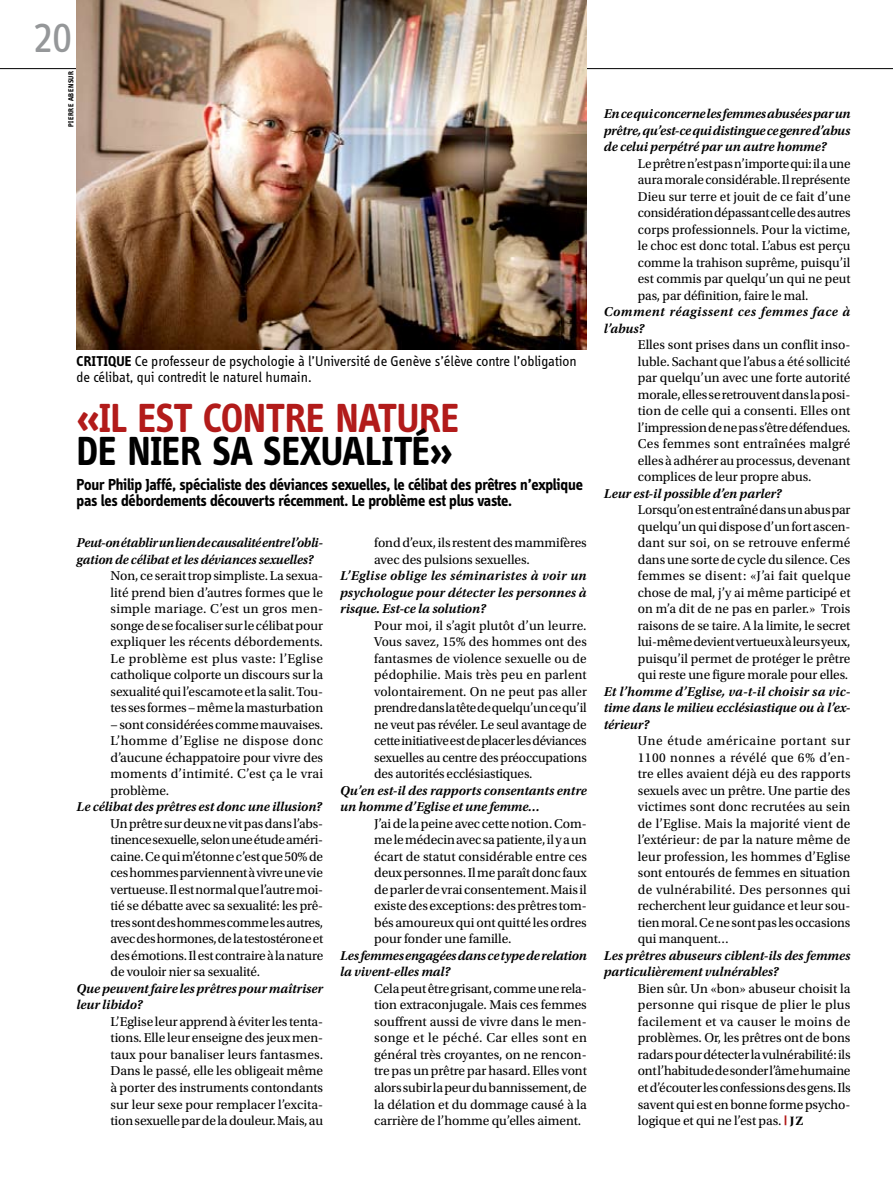
<style>
.page{position:relative;width:893px;height:1191px;background:#fff}
.page>*{position:absolute;margin:0;border:0;box-sizing:border-box;transform-origin:0 0}
.t1{font:700 42px "Info Disp";letter-spacing:.005em;color:#b21b1a;scale:.95 1}
.t2{font:700 42px "Info Disp";letter-spacing:.005em;color:#000;scale:.95 1}
.t3{font:42px "Info Disp Book Tf";color:#959799}
.t4{font:700 16.5px/16.5px "Info Disp";letter-spacing:-.01em;color:#000}
.t5{font:14.7px/16.5px "Info Disp";color:#000}
.t6{font:13.5px/16.5px "Utopia Std";letter-spacing:-.005em;color:#000;text-align:justify}
.t7{font:italic 600 13.5px/16.5px "Utopia Std";letter-spacing:-.005em;color:#000}
.t8{font:italic 600 13.5px/16.5px "Utopia Std";letter-spacing:.04em;color:#000}
.t9{font:700 7.5px "Info Disp";letter-spacing:.065em;color:#000}
.s1{font-weight:700}
.s2{font-family:"Utopia";font-weight:900;color:#b21b1a}
.s3{font-weight:700;font-size:12.75px}
</style>
<div class="page">
<hr style="left:76px;top:0;width:1px;height:69px;background:#000">
<hr style="left:0;top:68px;width:893px;height:1px;background:#000">
<img style="left:77px;top:0;width:510px;height:349px">
<h1 class="t3" style="left:33px;top:16px;width:41px">20</h1>
<p class="t9" style="left:67px;top:127px;width:58px;rotate:-90deg">pierre abensur</p>
<p class="t5" style="left:77px;top:352px;width:502px"><span class="s1">Critique</span> Ce professeur de psychologie à l’Université de Genève s’élève contre l’obligation de célibat, qui contredit le naturel humain.</p>
<h1 class="t1" style="left:77px;top:393px;width:404px">«Il est contre nature</h1>
<h1 class="t2" style="left:77px;top:427px;width:398px">de nier sa sexualité»</h1>
<p class="t4" style="left:77px;top:476px;width:508px">Pour Philip Jaffé, spécialiste des déviances sexuelles, le célibat des prêtres n’explique pas les débordements découverts récemment. Le problème est plus vaste.</p>
<p class="t7" style="left:77px;top:535px;width:248px">Peut-on établir un lien de causalité entre l’obli&shy;gation de célibat et les déviances sexuelles?</p>
<p class="t6" style="left:111px;top:568px;width:214px">Non, ce serait trop simpliste. La sexua&shy;lité prend bien d’autres formes que le simple mariage. C’est un gros men&shy;songe de se focaliser sur le célibat pour expliquer les récents débordements.<br>Le problème est plus vaste: l’Eglise catholique colporte un discours sur la sexualité qui l’escamote et la salit. Tou&shy;tes ses formes − même la masturbation − sont considérées comme mauvaises.<br>L’homme d’Eglise ne dispose donc d’aucune échappatoire pour vivre des moments d’intimité. C’est ça le vrai problème.</p>
<p class="t7" style="left:77px;top:799px;width:247px">Le célibat des prêtres est donc une illusion?</p>
<p class="t6" style="left:111px;top:815px;width:214px">Un prêtre sur deux ne vit pas dans l’abs&shy;tinence sexuelle, selon une étude améri&shy;caine. Ce qui m’étonne c’est que 50% de ces hommes parviennent à vivre une vie vertueuse. Il est normal que l’autre moi&shy;tié se débatte avec sa sexualité: les prê&shy;tres sont des hommes comme les autres, avec des hormones, de la testostérone et des émotions. Il est contraire à la nature de vouloir nier sa sexualité.</p>
<p class="t7" style="left:77px;top:980px;width:248px">Que peuvent faire les prêtres pour maîtriser leur libido?</p>
<p class="t6" style="left:111px;top:1013px;width:214px">L’Eglise leur apprend à éviter les tenta&shy;tions. Elle leur enseigne des jeux men&shy;taux pour banaliser leurs fantasmes.<br>Dans le passé, elle les obligeait même à porter des instruments contondants sur leur sexe pour remplacer l’excita&shy;tion sexuelle par de la douleur. Mais, au</p>
<p class="t6" style="left:374px;top:535px;width:214px">fond d’eux, ils restent des mammifères avec des pulsions sexuelles.</p>
<p class="t7" style="left:340px;top:568px;width:248px;text-align:justify">L’Eglise oblige les séminaristes à voir un psychologue pour détecter les personnes à risque. Est-ce la solution?</p>
<p class="t6" style="left:374px;top:617px;width:214px">Pour moi, il s’agit plutôt d’un leurre.<br>Vous savez, 15% des hommes ont des fantasmes de violence sexuelle ou de pédophilie. Mais très peu en parlent volontairement. On ne peut pas aller prendre dans la tête de quelqu’un ce qu’il ne veut pas révéler. Le seul avantage de cette initiative est de placer les déviances sexuelles au centre des préoccupations des autorités ecclésiastiques.</p>
<p class="t7" style="left:340px;top:782px;width:248px">Qu’en est-il des rapports consentants entre un homme d’Eglise et une femme…</p>
<p class="t6" style="left:374px;top:815px;width:214px">J’ai de la peine avec cette notion. Com&shy;me le médecin avec sa patiente, il y a un écart de statut considérable entre ces deux personnes. Il me paraît donc faux de parler de vrai consentement. Mais il existe des exceptions: des prêtres tom&shy;bés amoureux qui ont quitté les ordres pour fonder une famille.</p>
<p class="t7" style="left:340px;top:947px;width:248px">Les femmes engagées dans ce type de relation la vivent-elles mal?</p>
<p class="t6" style="left:374px;top:980px;width:214px">Cela peut être grisant, comme une rela&shy;tion extraconjugale. Mais ces femmes souffrent aussi de vivre dans le men&shy;songe et le péché. Car elles sont en général très croyantes, on ne rencon&shy;tre pas un prêtre par hasard. Elles vont alors subir la peur du bannissement, de la délation et du dommage causé à la carrière de l’homme qu’elles aiment.</p>
<p class="t7" style="left:604px;top:106px;width:248px;text-align:justify">En ce qui concerne les femmes abusées par un prêtre, qu’est-ce qui distingue ce genre d’abus de celui perpétré par un autre homme?</p>
<p class="t6" style="left:638px;top:155px;width:214px">Le prêtre n’est pas n’importe qui: il a une aura morale considérable. Il représente Dieu sur terre et jouit de ce fait d’une considération dépassant celle des autres corps professionnels. Pour la victime, le choc est donc total. L’abus est perçu comme la trahison suprême, puisqu’il est commis par quelqu’un qui ne peut pas, par définition, faire le mal.</p>
<p class="t8" style="left:604px;top:304px;width:248px">Comment réagissent ces femmes face à l’abus?</p>
<p class="t6" style="left:638px;top:337px;width:214px">Elles sont prises dans un conflit inso&shy;luble. Sachant que l’abus a été sollicité par quelqu’un avec une forte autorité morale, elles se retrouvent dans la posi&shy;tion de celle qui a consenti. Elles ont l’impression de ne pas s’être défendues.<br>Ces femmes sont entraînées malgré elles à adhérer au processus, devenant complices de leur propre abus.</p>
<p class="t7" style="left:604px;top:485px;width:179px">Leur est-il possible d’en parler?</p>
<p class="t6" style="left:638px;top:502px;width:214px">Lorsqu’on est entraîné dans un abus par quelqu’un qui dispose d’un fort ascen&shy;dant sur soi, on se retrouve enfermé dans une sorte de cycle du silence. Ces femmes se disent: «J’ai fait quelque chose de mal, j’y ai même participé et on m’a dit de ne pas en parler.» Trois raisons de se taire. A la limite, le secret lui-même devient vertueux à leurs yeux, puisqu’il permet de protéger le prêtre qui reste une figure morale pour elles.</p>
<p class="t7" style="left:604px;top:683px;width:248px;text-align:justify">Et l’homme d’Eglise, va-t-il choisir sa vic&shy;time dans le milieu ecclésiastique ou à l’ex&shy;térieur?</p>
<p class="t6" style="left:638px;top:733px;width:214px">Une étude américaine portant sur 1100 nonnes a révélé que 6% d’en&shy;tre elles avaient déjà eu des rapports sexuels avec un prêtre. Une partie des victimes sont donc recrutées au sein de l’Eglise. Mais la majorité vient de l’extérieur: de par la nature même de leur profession, les hommes d’Eglise sont entourés de femmes en situation de vulnérabilité. Des personnes qui recherchent leur guidance et leur sou&shy;tien moral. Ce ne sont pas les occasions qui manquent…</p>
<p class="t7" style="left:604px;top:947px;width:248px">Les prêtres abuseurs ciblent-ils des femmes particulièrement vulnérables?</p>
<p class="t6" style="left:638px;top:980px;width:214px">Bien sûr. Un «bon» abuseur choisit la personne qui risque de plier le plus facilement et va causer le moins de problèmes. Or, les prêtres ont de bons radars pour détecter la vulnérabilité: ils ont l’habitude de sonder l’âme humaine et d’écouter les confessions des gens. Ils savent qui est en bonne forme psycho&shy;logique et qui ne l’est pas. <span class="s2">|</span> <span class="s3">JZ</span></p>
</div>
